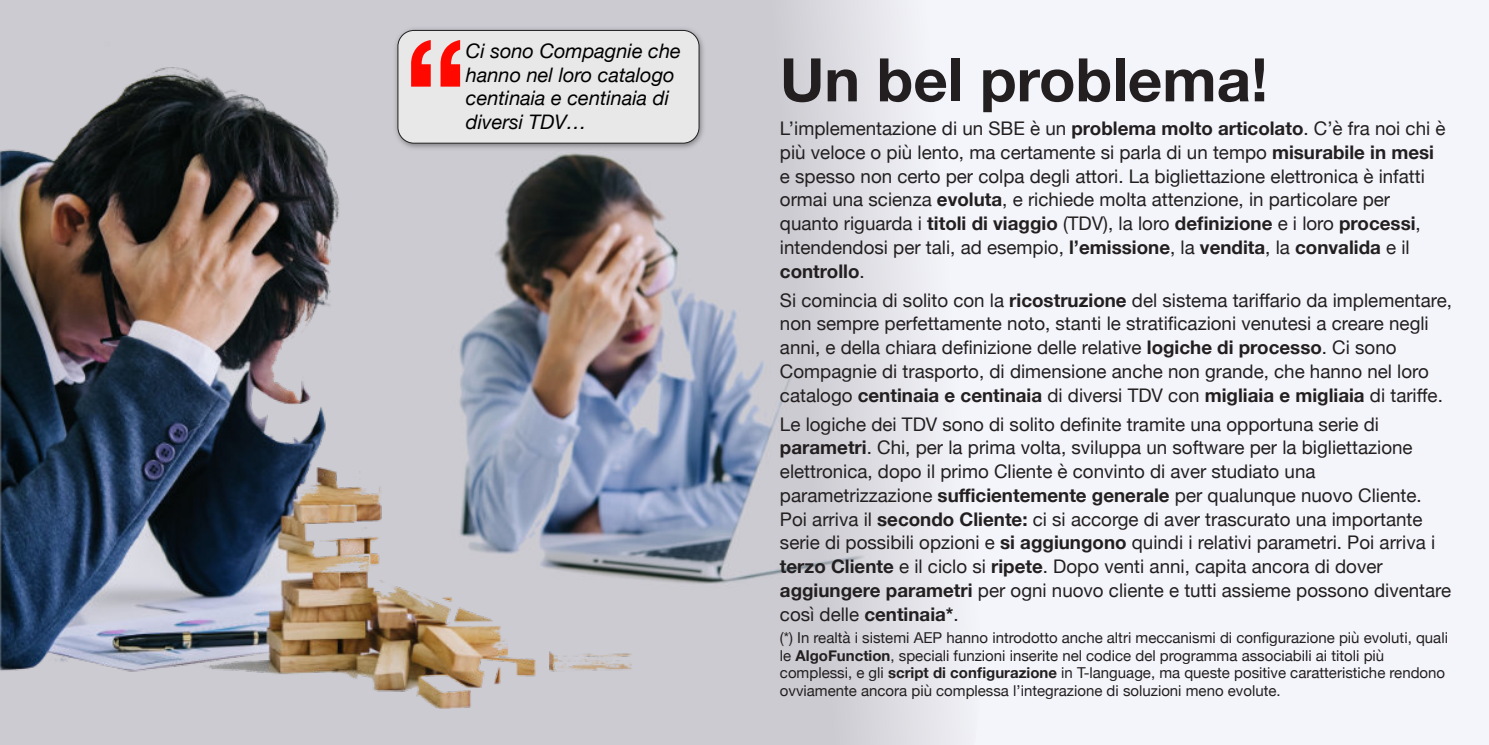
<style>
.page{position:relative;width:1489px;height:745px;background:#fff}
.page>*{position:absolute;margin:0;border:0;box-sizing:border-box;transform-origin:0 0}
.t1{font:700 145px "Helvetica Neue";color:#ff0800;scale:.95 1}
.t2{font:700 60px "Helvetica Neue";color:#231f20}
.t3{font:italic 20px/23.8px "Helvetica Neue";color:#000}
.t4{font:18.75px/23.8px "Helvetica Neue";color:#231f20}
.t5{font:15px/17.5px "Helvetica Neue";color:#231f20}
.s1{font-weight:700}
</style>
<div class="page">
<img style="left:0;top:0;width:982px;height:744px">
<img style="left:0;top:68px;width:632px;height:640px">
<img style="left:393px;top:26px;width:312px;height:124px">
<div style="left:398px;top:30px;width:301px;height:113px;background:#e8e8e8;border:1px solid #222121;border-radius:16px"></div>
<h1 class="t1" style="left:403px;top:2px;width:69px">“</h1>
<p class="t3" style="left:466px;top:38px;width:216px">Ci sono Compagnie che hanno nel loro catalogo centinaia e centinaia di diversi TDV…</p>
<h2 class="t2" style="left:780px;top:43px;width:489px">Un bel problema!</h2>
<p class="t4" style="left:780px;top:116px;width:667px">L’implementazione di un SBE è un <span class="s1">problema molto articolato</span>. C’è fra noi chi è più veloce o più lento, ma certamente si parla di un tempo <span class="s1">misurabile in mesi </span>e spesso non certo per colpa degli attori. La bigliettazione elettronica è infatti ormai una scienza <span class="s1">evoluta</span>, e richiede molta attenzione, in particolare per quanto riguarda i <span class="s1">titoli di viaggio</span> (TDV), la loro <span class="s1">definizione</span> e i loro <span class="s1">processi</span>, intendendosi per tali, ad esempio, <span class="s1">l’emissione</span>, la <span class="s1">vendita</span>, la <span class="s1">convalida</span> e il <span class="s1">controllo</span>.</p>
<p class="t4" style="left:780px;top:287px;width:673px">Si comincia di solito con la <span class="s1">ricostruzione</span> del sistema tariffario da implementare, non sempre perfettamente noto, stanti le stratificazioni venutesi a creare negli anni, e della chiara definizione delle relative <span class="s1">logiche di processo</span>. Ci sono Compagnie di trasporto, di dimensione anche non grande, che hanno nel loro catalogo <span class="s1">centinaia e centinaia</span> di diversi TDV con <span class="s1">migliaia e migliaia</span> di tariffe.</p>
<p class="t4" style="left:780px;top:411px;width:672px">Le logiche dei TDV sono di solito definite tramite una opportuna serie di <span class="s1">parametri</span>. Chi, per la prima volta, sviluppa un software per la bigliettazione elettronica, dopo il primo Cliente è convinto di aver studiato una parametrizzazione <span class="s1">sufficientemente generale</span> per qualunque nuovo Cliente.<br>Poi arriva il <span class="s1">secondo Cliente:</span> ci si accorge di aver trascurato una importante serie di possibili opzioni e <span class="s1">si aggiungono</span> quindi i relativi parametri. Poi arriva i <span class="s1">terzo Cliente</span> e il ciclo si <span class="s1">ripete</span>. Dopo venti anni, capita ancora di dover <span class="s1">aggiungere parametri</span> per ogni nuovo cliente e tutti assieme possono diventare così delle <span class="s1">centinaia*</span>.</p>
<p class="t5" style="left:780px;top:628px;width:669px">(*) In realtà i sistemi AEP hanno introdotto anche altri meccanismi di configurazione più evoluti, quali le <span class="s1">AlgoFunction</span>, speciali funzioni inserite nel codice del programma associabili ai titoli più complessi, e gli <span class="s1">script di configurazione</span> in T-language, ma queste positive caratteristiche rendono ovviamente ancora più complessa l’integrazione di soluzioni meno evolute.</p>
</div>
